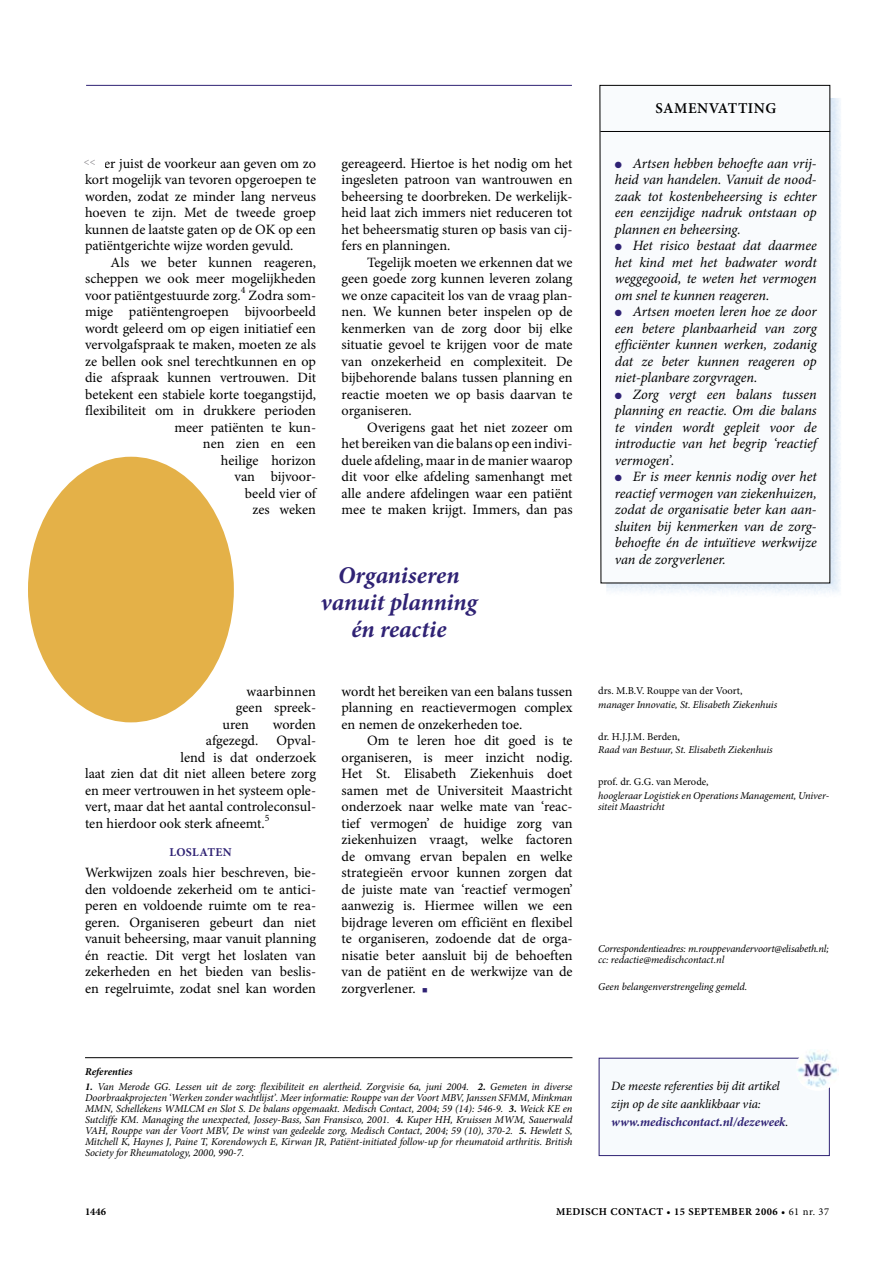
<style>
.page{position:relative;width:893px;height:1263px;background:#fff}
.page>*{position:absolute;margin:0;border:0;box-sizing:border-box;transform-origin:0 0}
.t1{font:italic 700 24px/27px "Minion Pro";letter-spacing:-.005em;color:#2f2274;text-align:center}
.t2{font:600 15px "Minion Pro";letter-spacing:.03em;color:#000}
.t3{font:14.25px/16.5px "Minion Pro";color:#000;text-align:justify}
.t4{font:italic 14.25px/16.5px "Minion Pro";letter-spacing:-.005em;color:#000;text-align:justify}
.t5{font:italic 12.75px/18px "Minion Pro";letter-spacing:-.015em;color:#000}
.t6{font:700 12px "Minion Pro";color:#2f2274}
.t7{font:italic 10.5px/10.9px "Minion Pro";letter-spacing:-.01em;color:#000}
.t8{font:10.5px "Minion Pro";color:#000}
.t9{font:700 10.5px "Minion Pro";letter-spacing:.05em;color:#000}
.t10{font:italic 700 10.5px "Minion Pro";color:#000}
.t11{font:10.5px "Minion Pro";color:#817f84}
.s1{color:#2f2274}
.s2{font-weight:700}
.s3{font-weight:700;color:#2f2274}
.s4{font-weight:400}
</style>
<div class="page">
<hr style="left:85px;top:1057px;width:487px;height:1px;background:#000">
<img style="left:606px;top:98px;width:235px;height:497px">
<svg style="left:599px;top:85px;width:231px;height:499px"></svg>
<hr style="left:600px;top:131px;width:230px;height:1px;background:#000">
<div style="left:599px;top:1058px;width:230px;height:97px;background:#f7fafd"></div>
<div style="left:599px;top:1058px;width:231px;height:98px;border:1px solid #2f2274"></div>
<div style="left:796px;top:1047px;width:44px;height:44px;background:#fff;border-radius:50%"></div>
<img style="left:796px;top:1052px;width:43px;height:36px">
<hr style="left:86px;top:85px;width:486px;height:1px;background:#2f2274">
<div style="left:28px;top:457px;width:206px;height:265px;background:#e4b148;border-radius:50%"></div>
<p class="t3" style="left:85px;top:155px;width:233px;text-indent:19px">er juist de voorkeur aan geven om zo kort mogelijk van tevoren opgeroepen te worden, zodat ze minder lang nerveus hoeven te zijn. Met de tweede groep kunnen de laatste gaten op de OK op een patiëntgerichte wijze worden gevuld.</p>
<p class="t3" style="left:85px;top:254px;width:233px;text-align:right">Als we beter kunnen reageren, scheppen we ook meer mogelijkheden voor patiëntgestuurde zorg.<sup>4</sup> Zodra som&shy;mige patiëntengroepen bijvoorbeeld wordt geleerd om op eigen initiatief een vervolgafspraak te maken, moeten ze als ze bellen ook snel terechtkunnen en op die afspraak kunnen vertrouwen. Dit betekent een stabiele korte toegangstijd, flexibiliteit om in drukkere perioden meer patiënten te kun-<br>nen zien en een<br>heilige horizon<br>van bijvoor-<br>beeld vier of<br>zes weken</p>
<p class="t11" style="left:84px;top:155px;width:13px">&lt;&lt;</p>
<p class="t3" style="left:342px;top:155px;width:233px">gereageerd. Hiertoe is het nodig om het ingesleten patroon van wantrouwen en beheersing te doorbreken. De werkelijk&shy;heid laat zich immers niet reduceren tot het beheersmatig sturen op basis van cij&shy;fers en planningen.</p>
<p class="t3" style="left:342px;top:254px;width:233px;text-indent:26px">Tegelijk moeten we erkennen dat we geen goede zorg kunnen leveren zolang we onze capaciteit los van de vraag plan&shy;nen. We kunnen beter inspelen op de kenmerken van de zorg door bij elke situatie gevoel te krijgen voor de mate van onzekerheid en complexiteit. De bijbehorende balans tussen planning en reactie moeten we op basis daarvan te organiseren.</p>
<p class="t3" style="left:342px;top:419px;width:233px;text-indent:26px">Overigens gaat het niet zozeer om het bereiken van die balans op een indivi&shy;duele afdeling, maar in de manier waarop dit voor elke afdeling samenhangt met alle andere afdelingen waar een patiënt mee te maken krijgt. Immers, dan pas</p>
<h1 class="t1" style="left:321px;top:561px;width:158px">Organiseren vanuit planning én reactie</h1>
<p class="t3" style="left:246px;top:683px;width:71px">waarbinnen</p>
<p class="t3" style="left:236px;top:699px;width:82px">geen spreek-</p>
<p class="t3" style="left:222px;top:716px;width:28px">uren</p>
<p class="t3" style="left:273px;top:716px;width:45px">worden</p>
<p class="t3" style="left:206px;top:732px;width:54px">afgezegd.</p>
<p class="t3" style="left:277px;top:732px;width:41px">Opval-</p>
<p class="t3" style="left:180px;top:749px;width:137px">lend is dat onderzoek</p>
<p class="t3" style="left:85px;top:765px;width:233px">laat zien dat dit niet alleen betere zorg</p>
<p class="t3" style="left:85px;top:782px;width:233px">en meer vertrouwen in het systeem ople-</p>
<p class="t3" style="left:85px;top:798px;width:233px">vert, maar dat het aantal controleconsul-</p>
<p class="t3" style="left:85px;top:815px;width:186px">ten hierdoor ook sterk afneemt.<sup>5</sup></p>
<p class="t6" style="left:169px;top:844px;width:9px">LOS</p>
<p class="t6" style="left:192px;top:844px;width:17px">LATEN</p>
<p class="t3" style="left:85px;top:864px;width:233px">Werkwijzen zoals hier beschreven, bie&shy;den voldoende zekerheid om te antici&shy;peren en voldoende ruimte om te rea&shy;geren. Organiseren gebeurt dan niet vanuit beheersing, maar vanuit planning én reactie. Dit vergt het loslaten van zekerheden en het bieden van beslis&shy;en regelruimte, zodat snel kan worden</p>
<p class="t3" style="left:342px;top:683px;width:233px">wordt het bereiken van een balans tussen planning en reactievermogen complex en nemen de onzekerheden toe.</p>
<p class="t3" style="left:342px;top:732px;width:233px;text-indent:26px">Om te leren hoe dit goed is te organiseren, is meer inzicht nodig.<br>Het St. Elisabeth Ziekenhuis doet samen met de Universiteit Maastricht onderzoek naar welke mate van ‘reac&shy;tief vermogen’ de huidige zorg van ziekenhuizen vraagt, welke factoren de omvang ervan bepalen en welke strategieën ervoor kunnen zorgen dat de juiste mate van ‘reactief vermogen’ aanwezig is. Hiermee willen we een bijdrage leveren om efficiënt en flexibel te organiseren, zodoende dat de orga&shy;nisatie beter aansluit bij de behoeften van de patiënt en de werkwijze van de zorgverlener. <span class="s1">■</span></p>
<p class="t2" style="left:655px;top:99px;width:122px">SAMENVATTING</p>
<p class="t4" style="left:615px;top:155px;width:203px"><span class="s1">●</span> Artsen hebben behoefte aan vrij&shy;heid van handelen. Vanuit de nood&shy;zaak tot kostenbeheersing is echter een eenzijdige nadruk ontstaan op plannen en beheersing.</p>
<p class="t4" style="left:615px;top:237px;width:203px"><span class="s1">●</span> Het risico bestaat dat daarmee het kind met het badwater wordt weggegooid, te weten het vermogen om snel te kunnen reageren.</p>
<p class="t4" style="left:615px;top:303px;width:203px"><span class="s1">●</span> Artsen moeten leren hoe ze door een betere planbaarheid van zorg efficiënter kunnen werken, zodanig dat ze beter kunnen reageren op niet-planbare zorgvragen.</p>
<p class="t4" style="left:615px;top:386px;width:203px"><span class="s1">●</span> Zorg vergt een balans tussen planning en reactie. Om die balans te vinden wordt gepleit voor de introductie van het begrip ‘reactief vermogen’.</p>
<p class="t4" style="left:615px;top:468px;width:203px"><span class="s1">●</span> Er is meer kennis nodig over het reactief vermogen van ziekenhuizen, zodat de organisatie beter kan aan&shy;sluiten bij kenmerken van de zorg&shy;behoefte én de intuïtieve werkwijze van de zorgverlener.</p>
<p class="t8" style="left:598px;top:683px;width:146px">drs. M.B.V. Rouppe van der Voort,</p>
<p class="t7" style="left:598px;top:699px;width:181px">manager Innovatie, St. Elisabeth Ziekenhuis</p>
<p class="t8" style="left:598px;top:729px;width:83px">dr. H.J.J.M. Berden,</p>
<p class="t7" style="left:598px;top:744px;width:176px">Raad van Bestuur, St. Elisabeth Ziekenhuis</p>
<p class="t8" style="left:598px;top:775px;width:112px">prof. dr. G.G. van Merode,</p>
<p class="t7" style="left:598px;top:790px;width:233px">hoogleraar Logistiek en Operations Management, Univer&shy;siteit Maastricht</p>
<p class="t7" style="left:598px;top:943px;width:232px">Correspondentieadres: m.rouppevandervoort@elisabeth.nl; cc: redactie@medischcontact.nl</p>
<p class="t7" style="left:598px;top:981px;width:151px">Geen belangenverstrengeling gemeld.</p>
<p class="t10" style="left:85px;top:1064px;width:49px">Referenties</p>
<p class="t7" style="left:85px;top:1081px;width:489px;text-align:justify"><span class="s2">1.</span> Van Merode GG. Lessen uit de zorg: flexibiliteit en alertheid. Zorgvisie 6a, juni 2004. <span class="s2">2.</span> Gemeten in diverse Doorbraakprojecten ‘Werken zonder wachtlijst’. Meer informatie: Rouppe van der Voort MBV, Janssen SFMM, Minkman MMN, Schellekens WMLCM en Slot S. De balans opgemaakt. Medisch Contact, 2004; 59 (14): 546-9. <span class="s2">3.</span> Weick KE en Sutcliffe KM. Managing the unexpected, Jossey-Bass, San Fransisco, 2001. <span class="s2">4.</span> Kuper HH, Kruissen MWM, Sauerwald VAH, Rouppe van der Voort MBV, De winst van gedeelde zorg, Medisch Contact, 2004; 59 (10), 370-2. <span class="s2">5.</span> Hewlett S, Mitchell K, Haynes J, Paine T, Korendowych E, Kirwan JR, Patiënt-initiated follow-up for rheumatoid arthritis. British Society for Rheumatology, 2000, 990-7.</p>
<p class="t5" style="left:611px;top:1077px;width:179px">De meeste referenties bij dit artikel zijn op de site aanklikbaar via: <span class="s3">www.medischcontact.nl/dezeweek</span>.</p>
<p class="t9" style="left:85px;top:1204px;width:23px">1446</p>
<p class="t9" style="left:556px;top:1204px;width:275px">MEDISCH CONTACT • 15 SEPTEMBER 2006 • <span class="s4">61 nr. 37</span></p>
</div>
